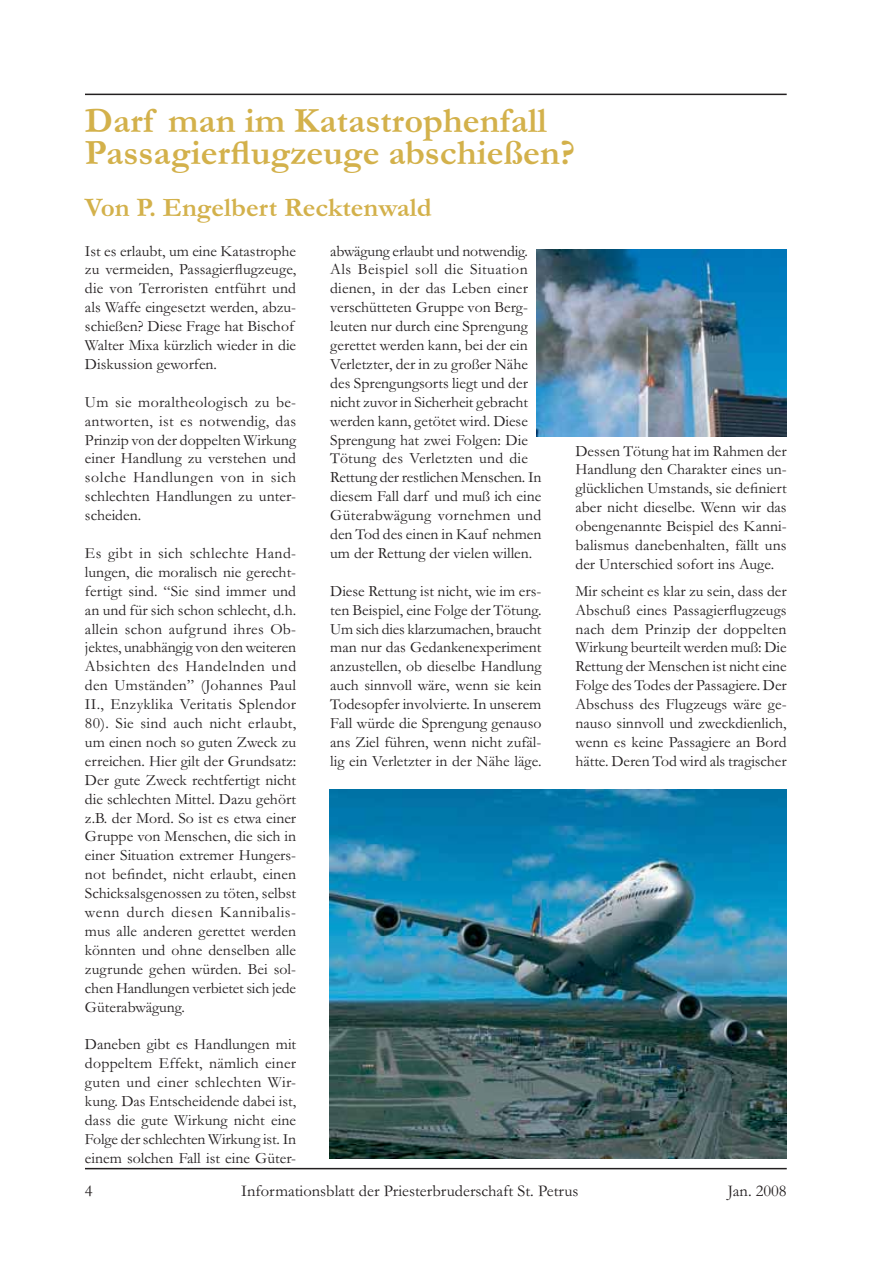
<style>
.page{position:relative;width:893px;height:1263px;background:#fff}
.page>*{position:absolute;margin:0;border:0;box-sizing:border-box;transform-origin:0 0}
.t1{font:700 36px/32.4px "Garamond";color:#d3b14b}
.t2{font:700 27px "Garamond";color:#d3b14b}
.t3{font:16.5px "Garamond";color:#231f20}
.t4{font:15.75px/18.9px "Garamond";color:#231f20;text-align:justify}
</style>
<div class="page">
<hr style="left:85px;top:1168px;width:702px;height:1px;background:#231f20">
<hr style="left:85px;top:94px;width:702px;height:1px;background:#231f20">
<img style="left:536px;top:250px;width:251px;height:187px">
<img style="left:329px;top:790px;width:458px;height:369px">
<h1 class="t1" style="left:85px;top:107px;width:491px">Darf man im Katastrophenfall<br>Passagierflugzeuge abschießen?</h1>
<h2 class="t2" style="left:85px;top:197px;width:348px">Von P. Engelbert Recktenwald</h2>
<p class="t4" style="left:85px;top:243px;width:213px;text-align:left">Ist es erlaubt, um eine Katastrophe zu vermeiden, Passagierflugzeuge, die von Terroristen entführt und als Waffe eingesetzt werden, abzu&shy;schießen? Diese Frage hat Bischof Walter Mixa kürzlich wieder in die Diskussion geworfen.</p>
<p class="t4" style="left:85px;top:394px;width:213px">Um sie moraltheologisch zu be&shy;antworten, ist es notwendig, das Prinzip von der doppelten Wirkung einer Handlung zu verstehen und solche Handlungen von in sich schlechten Handlungen zu unter&shy;scheiden.</p>
<p class="t4" style="left:85px;top:545px;width:213px">Es gibt in sich schlechte Hand&shy;lungen, die moralisch nie gerecht&shy;fertigt sind. “Sie sind immer und an und für sich schon schlecht, d.h. allein schon aufgrund ihres Ob&shy;jektes, unabhängig von den weiteren Absichten des Handelnden und den Umständen” (Johannes Paul II., Enzyklika Veritatis Splendor 80). Sie sind auch nicht erlaubt, um einen noch so guten Zweck zu erreichen. Hier gilt der Grundsatz:<br>Der gute Zweck rechtfertigt nicht die schlechten Mittel. Dazu gehört z.B. der Mord. So ist es etwa einer Gruppe von Menschen, die sich in einer Situation extremer Hungers&shy;not befindet, nicht erlaubt, einen Schicksalsgenossen zu töten, selbst wenn durch diesen Kannibalis&shy;mus alle anderen gerettet werden könnten und ohne denselben alle zugrunde gehen würden. Bei sol&shy;chen Handlungen verbietet sich jede Güterabwägung.</p>
<p class="t4" style="left:85px;top:1037px;width:213px">Daneben gibt es Handlungen mit doppeltem Effekt, nämlich einer guten und einer schlechten Wir&shy;kung. Das Entscheidende dabei ist, dass die gute Wirkung nicht eine Folge der schlechten Wirkung ist. In einem solchen Fall ist eine Güter-</p>
<p class="t4" style="left:330px;top:243px;width:213px;text-align:left">abwägung erlaubt und notwendig.<br>Als Beispiel soll die Situation dienen, in der das Leben einer verschütteten Gruppe von Berg&shy;leuten nur durch eine Sprengung gerettet werden kann, bei der ein<br>Verletzter, der in zu großer Nähe des Sprengungsorts liegt und der nicht zuvor in Sicherheit gebracht werden kann, getötet wird. Diese<br>Sprengung hat zwei Folgen: Die<br>Tötung des Verletzten und die<br>Rettung der restlichen Menschen. In diesem Fall darf und muß ich eine<br>Güterabwägung vornehmen und den Tod des einen in Kauf nehmen um der Rettung der vielen willen.</p>
<p class="t4" style="left:330px;top:583px;width:213px">Diese Rettung ist nicht, wie im ers&shy;ten Beispiel, eine Folge der Tötung.<br>Um sich dies klarzumachen, braucht man nur das Gedankenexperiment anzustellen, ob dieselbe Handlung auch sinnvoll wäre, wenn sie kein Todesopfer involvierte. In unserem Fall würde die Sprengung genauso ans Ziel führen, wenn nicht zufäl&shy;lig ein Verletzter in der Nähe läge.</p>
<p class="t4" style="left:575px;top:443px;width:213px">Dessen Tötung hat im Rahmen der Handlung den Charakter eines un&shy;glücklichen Umstands, sie definiert aber nicht dieselbe. Wenn wir das obengenannte Beispiel des Kanni&shy;balismus danebenhalten, fällt uns der Unterschied sofort ins Auge.</p>
<p class="t4" style="left:575px;top:583px;width:213px">Mir scheint es klar zu sein, dass der Abschuß eines Passagierflugzeugs nach dem Prinzip der doppelten Wirkung beurteilt werden muß: Die Rettung der Menschen ist nicht eine Folge des Todes der Passagiere. Der Abschuss des Flugzeugs wäre ge&shy;nauso sinnvoll und zweckdienlich, wenn es keine Passagiere an Bord hätte. Deren Tod wird als tragischer</p>
<p class="t3" style="left:85px;top:1186px;width:9px">4</p>
<p class="t3" style="left:241px;top:1186px;width:339px">Informationsblatt der Priesterbruderschaft St. Petrus</p>
<p class="t3" style="left:728px;top:1186px;width:60px">Jan. 2008</p>
</div>
